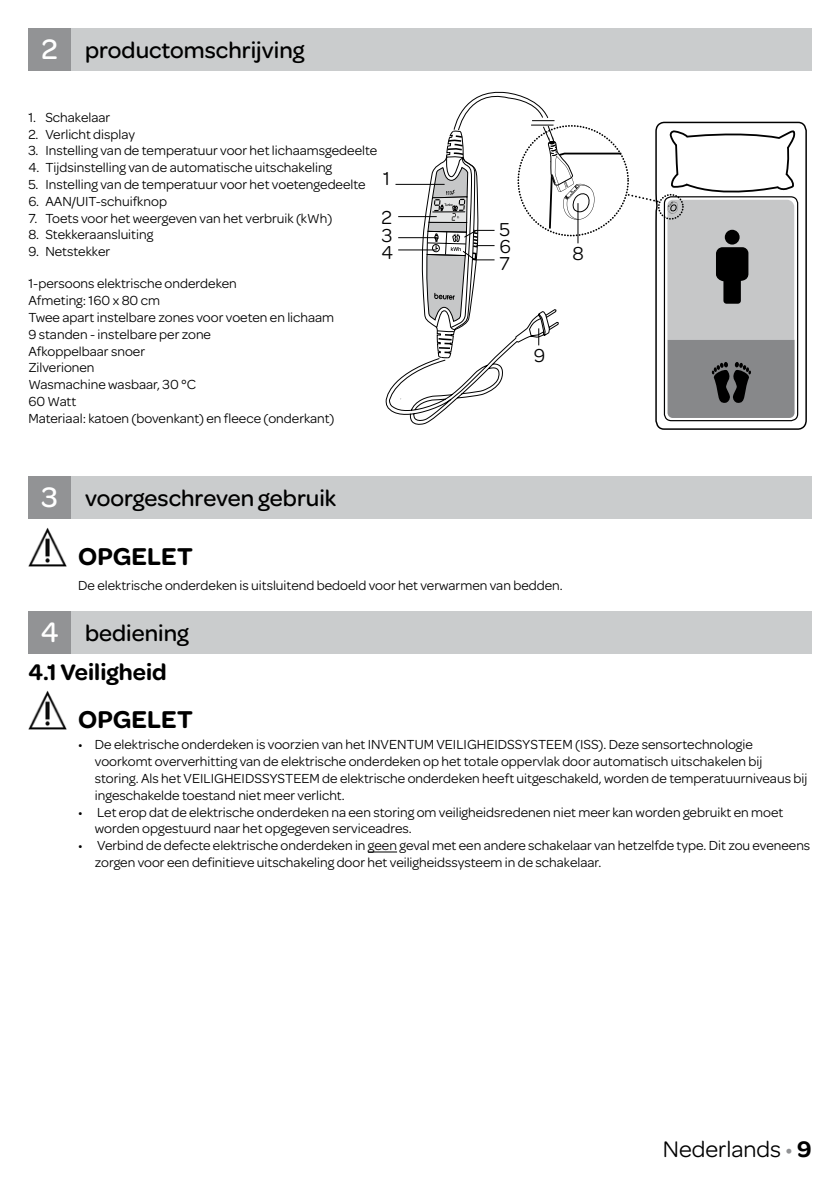
<style>
.page{position:relative;width:840px;height:1191px;background:#fff}
.page>*{position:absolute;margin:0;border:0;box-sizing:border-box;transform-origin:0 0}
.t1{font:600 26px "Omnes";color:#000}
.t2{font:500 24px "Omnes";color:#000}
.t3{font:600 24px "Omnes";color:#000}
.t4{font:24px "Omnes";color:#000}
.t5{font:20px/17px "Omnes";color:#000}
.t6{font:14px/16.8px "Omnes";color:#000}
.s1{font-size:30px;color:#fff}
.s2{color:#929395}
.s3{font-weight:600}
</style>
<div class="page">
<div style="left:57px;top:28px;width:754px;height:43px;background:#cacccd"></div>
<div style="left:28px;top:28px;width:43px;height:43px;background:#929395"></div>
<div style="left:57px;top:476px;width:754px;height:43px;background:#cacccd"></div>
<div style="left:28px;top:476px;width:43px;height:43px;background:#929395"></div>
<img style="left:28px;top:527px;width:39px;height:39px">
<div style="left:57px;top:611px;width:754px;height:42px;background:#cacccd"></div>
<div style="left:28px;top:611px;width:43px;height:42px;background:#929395"></div>
<img style="left:28px;top:690px;width:39px;height:39px">
<svg style="left:368px;top:851px;width:29px;height:1px"></svg>
<svg style="left:656px;top:121px;width:150px;height:309px"></svg>
<div style="left:657px;top:194px;width:26px;height:26px;border:2px dashed #000;border-radius:50%"></div>
<div style="left:663px;top:196px;width:134px;height:225px;border:1px solid #000;border-radius:7px"></div>
<svg style="left:667px;top:128px;width:128px;height:290px"></svg>
<svg style="left:385px;top:92px;width:274px;height:333px"></svg>
<hr style="left:577px;top:203px;width:1px;height:40px;background:#000">
<h2 class="t2" style="left:42px;top:33px;width:264px"><span class="s1">2</span> productomschrijving</h2>
<p class="t6" style="left:28px;top:108px;width:83px">1. Schakelaar</p>
<p class="t6" style="left:28px;top:125px;width:108px">2. Verlicht display</p>
<p class="t6" style="left:28px;top:141px;width:350px">3. Instelling van de temperatuur voor het lichaamsgedeelte</p>
<p class="t6" style="left:28px;top:158px;width:305px">4. Tijdsinstelling van de automatische uitschakeling</p>
<p class="t6" style="left:28px;top:175px;width:338px">5. Instelling van de temperatuur voor het voetengedeelte</p>
<p class="t6" style="left:28px;top:192px;width:140px">6. AAN/UIT-schuifknop</p>
<p class="t6" style="left:28px;top:209px;width:305px">7. Toets voor het weergeven van het verbruik (kWh)</p>
<p class="t6" style="left:28px;top:225px;width:126px">8. Stekkeraansluiting</p>
<p class="t6" style="left:28px;top:242px;width:83px">9. Netstekker</p>
<h3 class="t5" style="left:381px;top:158px;width:12px;line-height:38.2px">1<br>2</h3>
<h3 class="t5" style="left:381px;top:243px;width:13px">4</h3>
<h3 class="t5" style="left:381px;top:225px;width:12px">3</h3>
<p class="t6" style="left:28px;top:274px;width:307px">1-persoons elektrische onderdeken<br>Afmeting: 160 x 80 cm<br>Twee apart instelbare zones voor voeten en lichaam<br>9 standen - instelbare per zone<br>Afkoppelbaar snoer<br>Zilverionen<br>Wasmachine wasbaar, 30 °C<br>60 Watt<br>Materiaal: katoen (bovenkant) en fleece (onderkant)</p>
<h3 class="t5" style="left:499px;top:220px;width:13px;text-align:justify">5<br>6<br>7</h3>
<h3 class="t5" style="left:572px;top:244px;width:13px">8</h3>
<h3 class="t5" style="left:533px;top:345px;width:13px">9</h3>
<h2 class="t2" style="left:41px;top:481px;width:296px"><span class="s1">3</span> voorgeschreven gebruik</h2>
<h1 class="t1" style="left:78px;top:538px;width:116px">OPGELET</h1>
<p class="t6" style="left:78px;top:576px;width:485px">De elektrische onderdeken is uitsluitend bedoeld voor het verwarmen van bedden.</p>
<h2 class="t2" style="left:41px;top:616px;width:150px"><span class="s1">4</span> bediening</h2>
<h2 class="t3" style="left:28px;top:655px;width:140px">4.1 Veiligheid</h2>
<h1 class="t1" style="left:78px;top:701px;width:116px">OPGELET</h1>
<p class="t6" style="left:95px;top:735px;width:713px;text-indent:-17px">• De elektrische onderdeken is voorzien van het INVENTUM VEILIGHEIDSSYSTEEM (ISS). Deze sensortechnologie voorkomt oververhitting van de elektrische onderdeken op het totale oppervlak door automatisch uitschakelen bij storing. Als het VEILIGHEIDSSYSTEEM de elektrische onderdeken heeft uitgeschakeld, worden de temperatuurniveaus bij ingeschakelde toestand niet meer verlicht.</p>
<p class="t6" style="left:95px;top:802px;width:689px;text-indent:-17px">• Let erop dat de elektrische onderdeken na een storing om veiligheidsredenen niet meer kan worden gebruikt en moet worden opgestuurd naar het opgegeven serviceadres.</p>
<p class="t6" style="left:95px;top:836px;width:716px;text-indent:-17px">• Verbind de defecte elektrische onderdeken in geen geval met een andere schakelaar van hetzelfde type. Dit zou eveneens zorgen voor een definitieve uitschakeling door het veiligheidssysteem in de schakelaar.</p>
<h2 class="t4" style="left:662px;top:1132px;width:150px">Nederlands <span class="s2">•</span> <span class="s3">9</span></h2>
</div>
